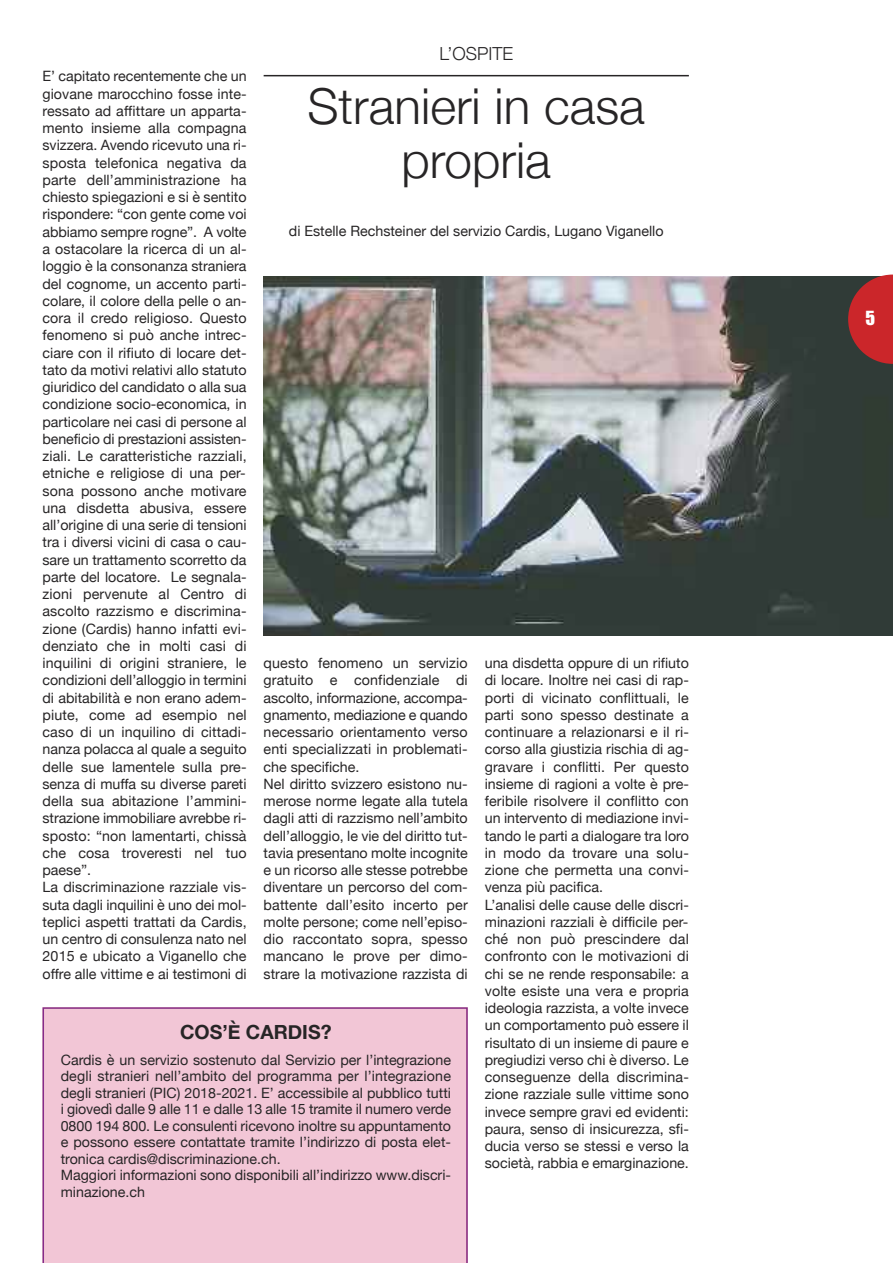
<style>
.page{position:relative;width:893px;height:1263px;background:#fff}
.page>*{position:absolute;margin:0;border:0;box-sizing:border-box;transform-origin:0 0}
.t1{font:300 49.5px/54px "Helvetica Neue";color:#272526;text-align:center}
.t2{font:700 19.5px "Helvetica Neue";color:#272526}
.t3{font:300 18px "Helvetica Neue";color:#272526}
.t4{font:18px "Impact";color:#fff}
.t5{font:14.25px/17.2px "Helvetica Neue";color:#272526}
</style>
<div class="page">
<img style="left:264px;top:276px;width:629px;height:360px">
<svg style="left:848px;top:275px;width:45px;height:89px;background:#ab2c2e"></svg>
<div style="left:43px;top:1007px;width:425px;height:256px;background:#f2c6d6"></div>
<hr style="left:264px;top:75px;width:425px;height:1px;background:#272526">
<p class="t3" style="left:439px;top:43px;width:75px">L’OSPITE</p>
<p class="t5" style="left:43px;top:68px;width:206px">E’ capitato recentemente che un giovane marocchino fosse inte&shy;ressato ad affittare un apparta&shy;mento insieme alla compagna svizzera. Avendo ricevuto una ri&shy;sposta telefonica negativa da parte dell’amministrazione ha chiesto spiegazioni e si è sentito rispondere: “con gente come voi abbiamo sempre rogne”. A volte a ostacolare la ricerca di un al&shy;loggio è la consonanza straniera del cognome, un accento parti&shy;colare, il colore della pelle o an&shy;cora il credo religioso. Questo fenomeno si può anche intrec&shy;ciare con il rifiuto di locare det&shy;tato da motivi relativi allo statuto giuridico del candidato o alla sua condizione socio-economica, in particolare nei casi di persone al beneficio di prestazioni assisten&shy;ziali. Le caratteristiche razziali, etniche e religiose di una per&shy;sona possono anche motivare una disdetta abusiva, essere all’origine di una serie di tensioni tra i diversi vicini di casa o cau&shy;sare un trattamento scorretto da parte del locatore. Le segnala&shy;zioni pervenute al Centro di ascolto razzismo e discrimina&shy;zione (Cardis) hanno infatti evi&shy;denziato che in molti casi di inquilini di origini straniere, le condizioni dell’alloggio in termini di abitabilità e non erano adem&shy;piute, come ad esempio nel caso di un inquilino di cittadi&shy;nanza polacca al quale a seguito delle sue lamentele sulla pre&shy;senza di muffa su diverse pareti della sua abitazione l’ammini&shy;strazione immobiliare avrebbe ri&shy;sposto: “non lamentarti, chissà che cosa troveresti nel tuo paese”.<br>La discriminazione razziale vis&shy;suta dagli inquilini è uno dei mol&shy;teplici aspetti trattati da Cardis, un centro di consulenza nato nel<br>2015 e ubicato a Viganello che offre alle vittime e ai testimoni di</p>
<h1 class="t1" style="left:307px;top:78px;width:339px">Stranieri in casa propria</h1>
<p class="t5" style="left:289px;top:222px;width:376px">di Estelle Rechsteiner del servizio Cardis, Lugano Viganello</p>
<p class="t5" style="left:264px;top:654px;width:206px">questo fenomeno un servizio gratuito e confidenziale di ascolto, informazione, accompa&shy;gnamento, mediazione e quando necessario orientamento verso enti specializzati in problemati&shy;che specifiche.<br>Nel diritto svizzero esistono nu&shy;merose norme legate alla tutela dagli atti di razzismo nell’ambito dell’alloggio, le vie del diritto tut&shy;tavia presentano molte incognite e un ricorso alle stesse potrebbe diventare un percorso del com&shy;battente dall’esito incerto per molte persone; come nell’episo&shy;dio raccontato sopra, spesso mancano le prove per dimo&shy;strare la motivazione razzista di</p>
<p class="t5" style="left:485px;top:654px;width:206px">una disdetta oppure di un rifiuto di locare. Inoltre nei casi di rap&shy;porti di vicinato conflittuali, le parti sono spesso destinate a continuare a relazionarsi e il ri&shy;corso alla giustizia rischia di ag&shy;gravare i conflitti. Per questo insieme di ragioni a volte è pre&shy;feribile risolvere il conflitto con un intervento di mediazione invi&shy;tando le parti a dialogare tra loro in modo da trovare una solu&shy;zione che permetta una convi&shy;venza più pacifica.<br>L’analisi delle cause delle discri&shy;minazioni razziali è difficile per&shy;ché non può prescindere dal confronto con le motivazioni di chi se ne rende responsabile: a volte esiste una vera e propria ideologia razzista, a volte invece un comportamento può essere il risultato di un insieme di paure e pregiudizi verso chi è diverso. Le conseguenze della discrimina&shy;zione razziale sulle vittime sono invece sempre gravi ed evidenti: paura, senso di insicurezza, sfi&shy;ducia verso se stessi e verso la società, rabbia e emarginazione.</p>
<h2 class="t2" style="left:180px;top:1020px;width:153px">COS’È CARDIS?</h2>
<p class="t5" style="left:61px;top:1051px;width:392px;line-height:16.5px">Cardis è un servizio sostenuto dal Servizio per l’integrazione degli stranieri nell’ambito del programma per l’integrazione degli stranieri (PIC) 2018-2021. E’ accessibile al pubblico tutti i giovedì dalle 9 alle 11 e dalle 13 alle 15 tramite il numero verde 0800 194 800. Le consulenti ricevono inoltre su appuntamento e possono essere contattate tramite l’indirizzo di posta elet&shy;tronica cardis@discriminazione.ch.<br>Maggiori informazioni sono disponibili all’indirizzo www.discri&shy;minazione.ch</p>
<p class="t4" style="left:866px;top:308px;width:11px">5</p>
</div>
